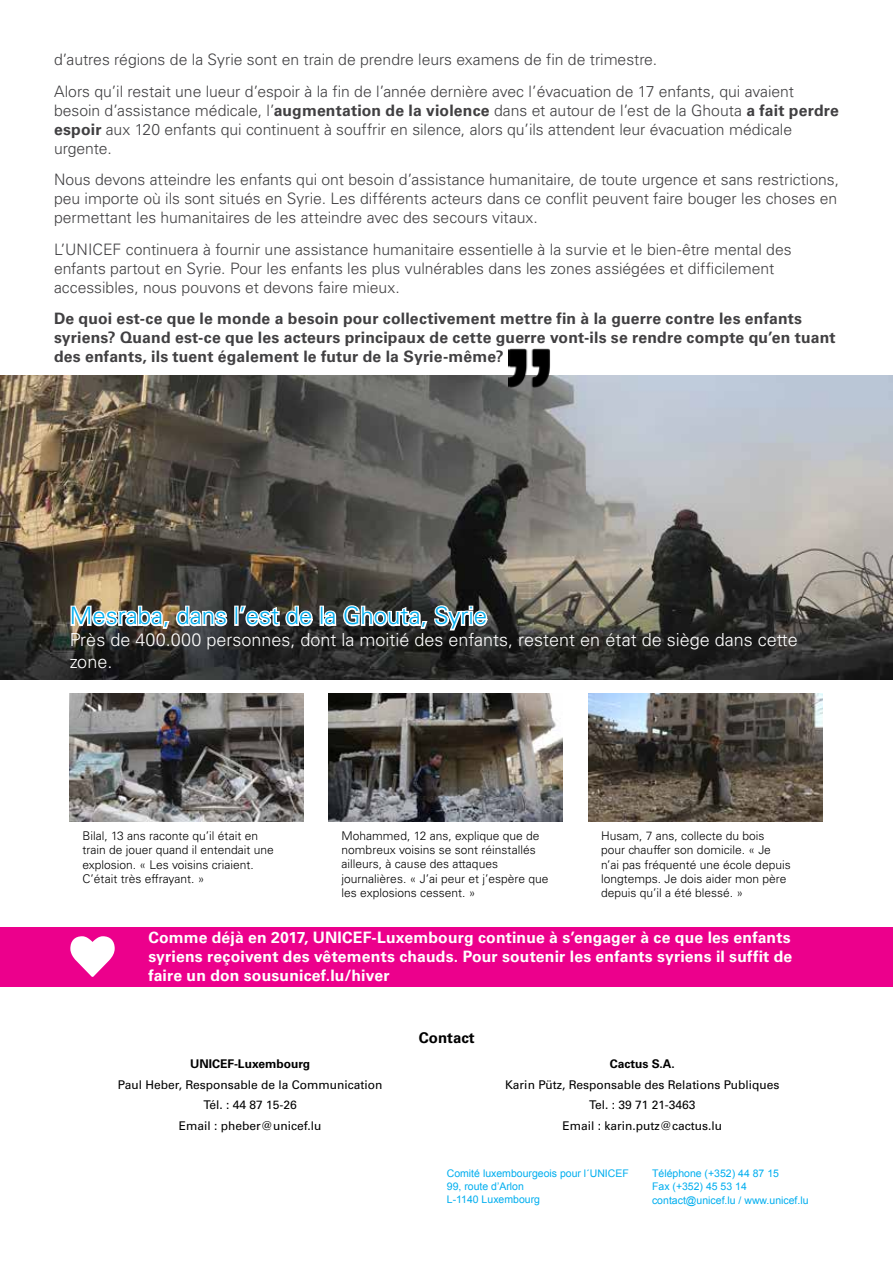
<style>
.page{position:relative;width:893px;height:1263px;background:#fff}
.page>*{position:absolute;margin:0;border:0;box-sizing:border-box;transform-origin:0 0}
.t1{font:300 24px "Univers LT Std";color:#00aeef}
.t2{font:300 18px/21.6px "Univers LT Std";color:#fff}
.t3{font:300 15.75px/18.9px "Univers LT Std";letter-spacing:-.005em;color:#414042}
.t4{font:700 15.75px/18.9px "Univers LT Std";letter-spacing:.01em;color:#414042}
.t5{font:700 15.75px/18.9px "Univers LT Std";letter-spacing:.01em;color:#fff;text-align:justify}
.t6{font:700 15px "Univers LT Std";color:#000}
.t7{font:300 12px/14.4px "Univers LT Std";color:#000}
.t8{font:12px "Univers LT Std";color:#000}
.t9{font:700 12px "Univers LT Std";color:#000}
.t10{font:10.5px/12.6px "Arial";color:#00aeef}
.s1{font-weight:700}
</style>
<div class="page">
<img style="left:0;top:376px;width:893px;height:303px">
<img style="left:69px;top:593px;width:160px;height:39px">
<div style="left:234px;top:606px;width:5px;height:20px;border:3px solid #fff"></div>
<svg style="left:237px;top:603px;width:78px;height:25px"></svg>
<svg style="left:322px;top:604px;width:167px;height:28px"></svg>
<div style="left:0;top:927px;width:893px;height:59px;background:#ec008c"></div>
<img style="left:70px;top:694px;width:234px;height:127px">
<img style="left:329px;top:694px;width:234px;height:127px">
<img style="left:588px;top:694px;width:234px;height:127px">
<svg style="left:70px;top:936px;width:45px;height:41px"></svg>
<img style="left:508px;top:348px;width:43px;height:42px">
<p class="t3" style="left:54px;top:44px;width:741px;line-height:31.7px">d’autres régions de la Syrie sont en train de prendre leurs examens de fin de trimestre.<br>Alors qu’il restait une lueur d’espoir à la fin de l’année dernière avec l’évacuation de 17 enfants, qui avaient</p>
<p class="t3" style="left:54px;top:101px;width:786px">besoin d’assistance médicale, l’<span class="s1">augmentation de la violence</span> dans et autour de l’est de la Ghouta <span class="s1">a fait perdre espoir</span> aux 120 enfants qui continuent à souffrir en silence, alors qu’ils attendent leur évacuation médicale urgente.</p>
<p class="t3" style="left:54px;top:170px;width:786px;text-align:justify">Nous devons atteindre les enfants qui ont besoin d’assistance humanitaire, de toute urgence et sans restrictions, peu importe où ils sont situés en Syrie. Les différents acteurs dans ce conflit peuvent faire bouger les choses en permettant les humanitaires de les atteindre avec des secours vitaux.</p>
<p class="t3" style="left:54px;top:240px;width:739px">L’UNICEF continuera à fournir une assistance humanitaire essentielle à la survie et le bien-être mental des enfants partout en Syrie. Pour les enfants les plus vulnérables dans les zones assiégées et difficilement accessibles, nous pouvons et devons faire mieux.</p>
<p class="t4" style="left:54px;top:309px;width:783px">De quoi est-ce que le monde a besoin pour collectivement mettre fin à la guerre contre les enfants syriens? Quand est-ce que les acteurs principaux de cette guerre vont-ils se rendre compte qu’en tuant des enfants, ils tuent également le futur de la Syrie-même?</p>
<h1 class="t1" style="left:70px;top:601px;width:419px">Mesraba, dans l’est de la Ghouta, Syrie</h1>
<p class="t2" style="left:70px;top:629px;width:730px">Près de 400.000 personnes, dont la moitié des enfants, restent en état de siège dans cette zone.</p>
<p class="t7" style="left:82px;top:828px;width:193px">Bilal, 13 ans raconte qu’il était en train de jouer quand il entendait une explosion. « Les voisins criaient.<br>C’était très effrayant. »</p>
<p class="t7" style="left:342px;top:828px;width:208px">Mohammed, 12 ans, explique que de nombreux voisins se sont réinstallés ailleurs, à cause des attaques journalières. « J’ai peur et j’espère que les explosions cessent. »</p>
<p class="t7" style="left:601px;top:828px;width:191px">Husam, 7 ans, collecte du bois pour chauffer son domicile. « Je n’ai pas fréquenté une école depuis longtemps. Je dois aider mon père depuis qu’il a été blessé. »</p>
<p class="t5" style="left:148px;top:928px;width:645px">Comme déjà en 2017, UNICEF-Luxembourg continue à s’engager à ce que les enfants syriens reçoivent des vêtements chauds. Pour soutenir les enfants syriens il suffit de faire un don sousunicef.lu/hiver</p>
<p class="t6" style="left:419px;top:1029px;width:57px">Contact</p>
<p class="t9" style="left:190px;top:1057px;width:121px">UNICEF-Luxembourg</p>
<p class="t9" style="left:610px;top:1057px;width:66px">Cactus S.A.</p>
<p class="t8" style="left:118px;top:1077px;width:266px">Paul Heber, Responsable de la Communication</p>
<p class="t8" style="left:505px;top:1077px;width:276px">Karin Pütz, Responsable des Relations Publiques</p>
<p class="t8" style="left:204px;top:1098px;width:95px">Tél. : 44 87 15-26</p>
<p class="t8" style="left:589px;top:1098px;width:108px">Tel. : 39 71 21-3463</p>
<p class="t8" style="left:179px;top:1119px;width:144px">Email : pheber@unicef.lu</p>
<p class="t8" style="left:562px;top:1119px;width:161px">Email : karin.putz@cactus.lu</p>
<p class="t10" style="left:447px;top:1167px;width:184px">Comité luxembourgeois pour l´UNICEF<br>99, route d’Arlon<br>L-1140 Luxembourg</p>
<p class="t10" style="left:652px;top:1167px;width:128px">Téléphone (+352) 44 87 15<br>Fax (+352) 45 53 14</p>
<p class="t10" style="left:652px;top:1194px;width:158px">contact@unicef.lu / www.unicef.lu</p>
</div>
